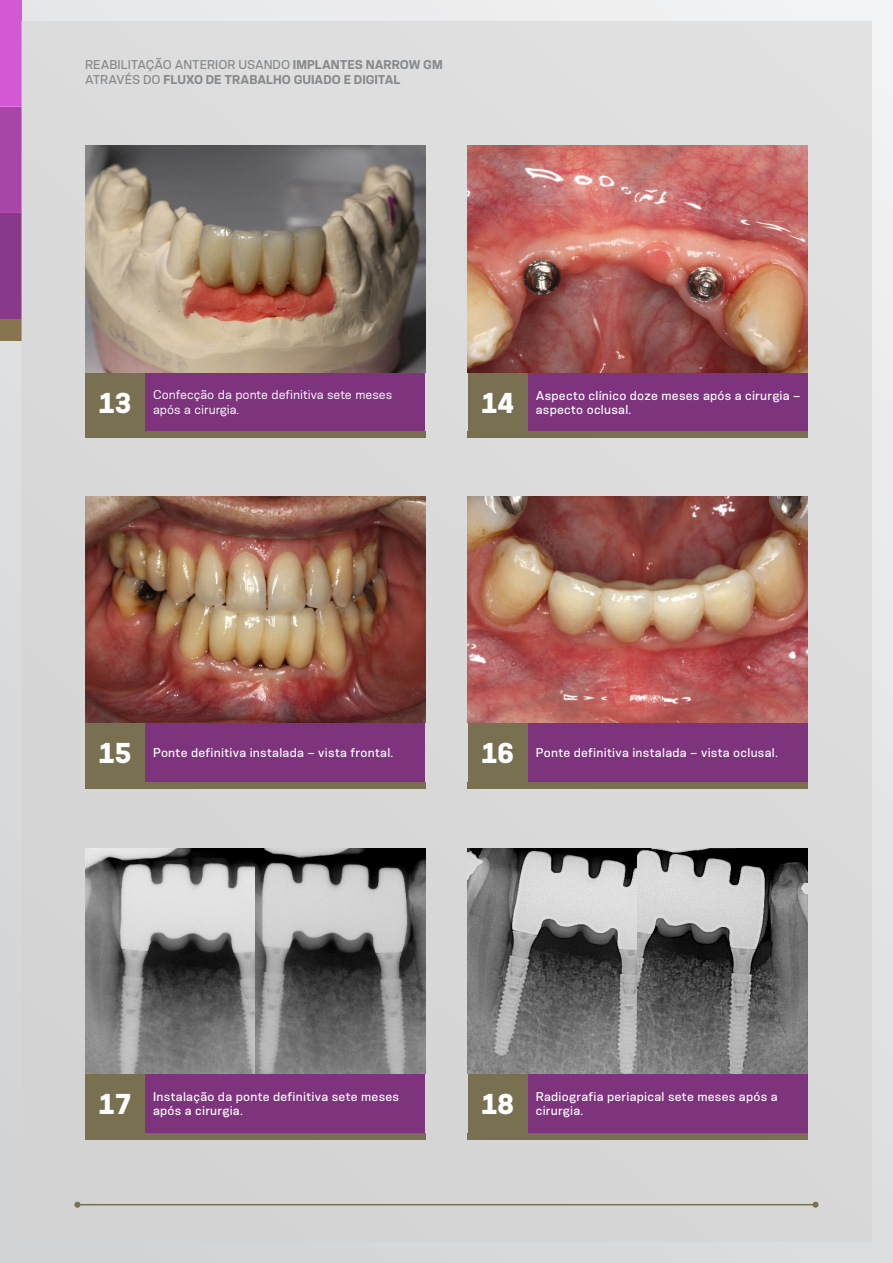
<style>
.page{position:relative;width:893px;height:1263px;background:#fff}
.page>*{position:absolute;margin:0;border:0;box-sizing:border-box;transform-origin:0 0}
.t1{font:800 27px "Konsens";color:#fff}
.Legendas{font:500 12px/13.8px "Konsens";letter-spacing:.02em;color:#fff}
.t2{font:12px "Konsens";color:#fff}
.t3{font:500 12px "Konsens";color:#87898b}
.t4{font:700 12px "Konsens";color:#87898b}
.s1{font-weight:700}
.s2{font-weight:500}
</style>
<div class="page">
<div style="left:0;top:0;width:893px;height:1263px;background:linear-gradient(to right,#dadbdd,#e8e9ea)"></div>
<div style="left:0;top:319px;width:21px;height:21px;background:#897450"></div>
<div style="left:0;top:0;width:21px;height:106px;background:#d458d4"></div>
<div style="left:0;top:106px;width:21px;height:107px;background:#a846a8"></div>
<div style="left:0;top:213px;width:21px;height:106px;background:#893989"></div>
<div style="left:21px;top:21px;width:851px;height:1221px;background:#dadadb"></div>
<hr style="left:77px;top:1204px;width:739px;height:1px;background:#797051">
<svg style="left:74px;top:1202px;width:6px;height:6px"></svg>
<svg style="left:813px;top:1202px;width:6px;height:6px"></svg>
<div style="left:145px;top:372px;width:280px;height:60px;background:#7d347d"></div>
<div style="left:85px;top:432px;width:340px;height:6px;background:#797051"></div>
<div style="left:85px;top:372px;width:60px;height:60px;background:#797051"></div>
<div style="left:527px;top:372px;width:281px;height:60px;background:#7d347d"></div>
<div style="left:468px;top:432px;width:340px;height:6px;background:#797051"></div>
<div style="left:468px;top:372px;width:59px;height:60px;background:#797051"></div>
<div style="left:145px;top:723px;width:280px;height:59px;background:#7d347d"></div>
<div style="left:145px;top:1074px;width:280px;height:59px;background:#7d347d"></div>
<div style="left:527px;top:1074px;width:281px;height:59px;background:#7d347d"></div>
<div style="left:85px;top:782px;width:340px;height:7px;background:#797051"></div>
<div style="left:85px;top:1133px;width:340px;height:7px;background:#797051"></div>
<div style="left:468px;top:1133px;width:340px;height:7px;background:#797051"></div>
<div style="left:85px;top:723px;width:60px;height:59px;background:#797051"></div>
<div style="left:85px;top:1074px;width:60px;height:59px;background:#797051"></div>
<div style="left:468px;top:1074px;width:59px;height:59px;background:#797051"></div>
<div style="left:527px;top:723px;width:281px;height:59px;background:#7d347d"></div>
<div style="left:468px;top:782px;width:340px;height:7px;background:#797051"></div>
<div style="left:468px;top:723px;width:59px;height:59px;background:#797051"></div>
<img style="left:85px;top:145px;width:340px;height:227px">
<img style="left:468px;top:145px;width:340px;height:227px">
<img style="left:468px;top:496px;width:340px;height:227px">
<img style="left:85px;top:496px;width:340px;height:227px">
<img style="left:85px;top:848px;width:170px;height:226px">
<svg style="left:255px;top:848px;width:170px;height:226px"></svg>
<img style="left:468px;top:848px;width:170px;height:226px">
<svg style="left:638px;top:848px;width:170px;height:226px"></svg>
<p class="t3" style="left:85px;top:57px;width:359px">REABILITAÇÃO ANTERIOR USANDO <span class="s1">IMPLANTES NARROW GM</span></p>
<p class="t4" style="left:85px;top:72px;width:317px"><span class="s2">ATRAVÉS DO</span> FLUXO DE TRABALHO GUIADO E DIGITAL</p>
<p class="t1" style="left:98px;top:385px;width:34px">13</p>
<p class="t2" style="left:153px;top:388px;width:241px">Confecção da ponte definitiva sete meses</p>
<p class="t2" style="left:153px;top:402px;width:88px">após a cirurgia.</p>
<p class="t1" style="left:481px;top:385px;width:34px">14</p>
<p class="Legendas" style="left:536px;top:388px;width:266px">Aspecto clínico doze meses após a cirurgia –</p>
<p class="Legendas" style="left:536px;top:402px;width:97px">aspecto oclusal.</p>
<p class="t1" style="left:98px;top:736px;width:34px">15</p>
<p class="Legendas" style="left:153px;top:746px;width:242px">Ponte definitiva instalada – vista frontal.</p>
<p class="t1" style="left:481px;top:736px;width:34px">16</p>
<p class="Legendas" style="left:536px;top:746px;width:244px">Ponte definitiva instalada – vista oclusal.</p>
<p class="Legendas" style="left:153px;top:1090px;width:248px">Instalação da ponte definitiva sete meses após a cirurgia.</p>
<p class="Legendas" style="left:536px;top:1090px;width:243px">Radiografia periapical sete meses após a cirurgia.</p>
<p class="t1" style="left:98px;top:1087px;width:34px">17</p>
<p class="t1" style="left:481px;top:1087px;width:34px">18</p>
</div>
